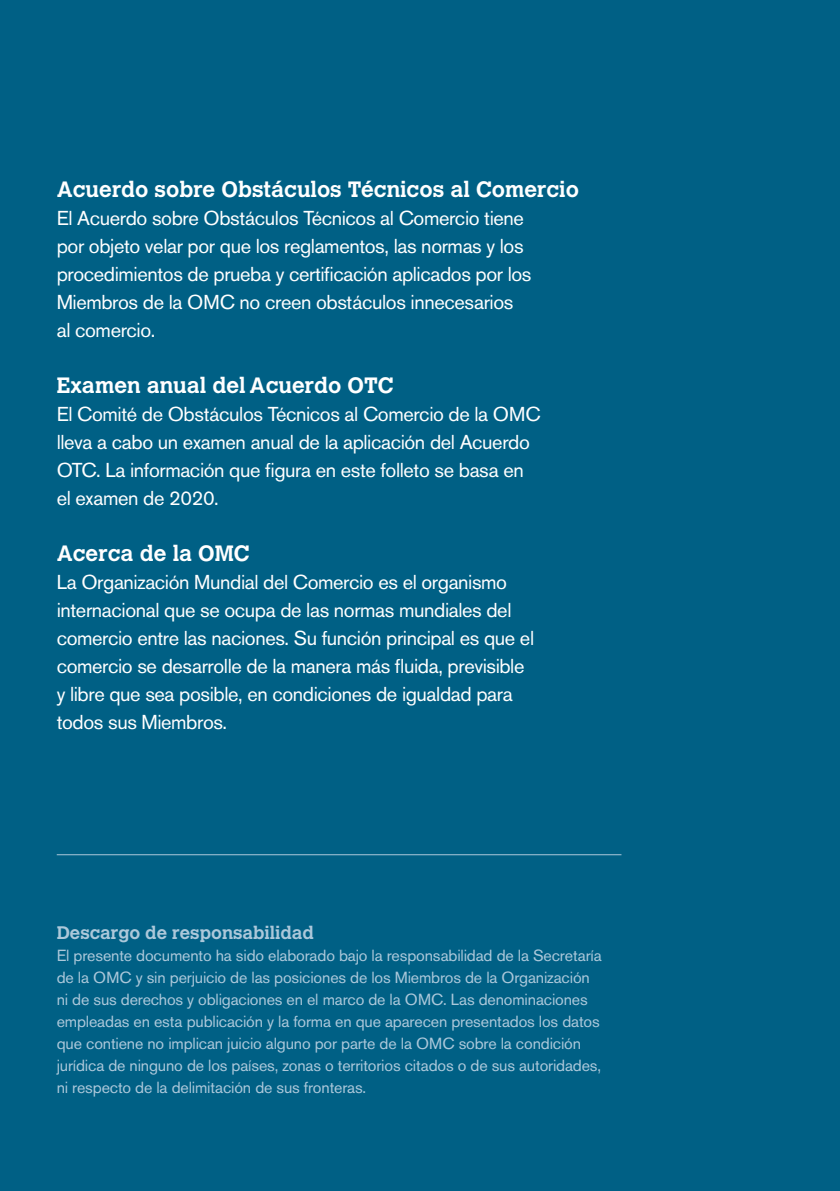
<style>
.page{position:relative;width:840px;height:1191px;background:#fff}
.page>*{position:absolute;margin:0;border:0;box-sizing:border-box;transform-origin:0 0}
.t1{font:700 22px "Calvert MT Std";color:#fff}
.t2{font:20px/28px "Akzidenz Grotesk BE";letter-spacing:-.02em;color:#fff}
.t3{font:700 18px "Calvert MT Std";color:#acc8da}
.t4{font:16px/22px "Akzidenz Grotesk BE";letter-spacing:-.01em;color:#acc8da}
</style>
<div class="page">
<div style="left:0;top:0;width:839px;height:1191px;background:#006085"></div>
<hr style="left:57px;top:854px;width:564px;height:1px;background:#acc8da">
<p class="t1" style="left:57px;top:175px;width:523px">Acuerdo sobre Obstáculos Técnicos al Comercio</p>
<p class="t2" style="left:57px;top:204px;width:476px">El Acuerdo sobre Obstáculos Técnicos al Comercio tiene por objeto velar por que los reglamentos, las normas y los procedimientos de prueba y certificación aplicados por los Miembros de la OMC no creen obstáculos innecesarios al comercio.</p>
<p class="t1" style="left:57px;top:371px;width:338px">Examen anual del Acuerdo OTC</p>
<p class="t2" style="left:57px;top:400px;width:485px">El Comité de Obstáculos Técnicos al Comercio de la OMC lleva a cabo un examen anual de la aplicación del Acuerdo OTC. La información que figura en este folleto se basa en el examen de 2020.</p>
<p class="t1" style="left:57px;top:539px;width:194px">Acerca de la OMC</p>
<p class="t2" style="left:57px;top:568px;width:478px">La Organización Mundial del Comercio es el organismo internacional que se ocupa de las normas mundiales del comercio entre las naciones. Su función principal es que el comercio se desarrolle de la manera más fluida, previsible y libre que sea posible, en condiciones de igualdad para todos sus Miembros.</p>
<p class="t3" style="left:57px;top:921px;width:258px">Descargo de responsabilidad</p>
<p class="t4" style="left:57px;top:944px;width:546px">El presente documento ha sido elaborado bajo la responsabilidad de la Secretaría de la OMC y sin perjuicio de las posiciones de los Miembros de la Organización ni de sus derechos y obligaciones en el marco de la OMC. Las denominaciones empleadas en esta publicación y la forma en que aparecen presentados los datos que contiene no implican juicio alguno por parte de la OMC sobre la condición jurídica de ninguno de los países, zonas o territorios citados o de sus autoridades, ni respecto de la delimitación de sus fronteras.</p>
</div>
